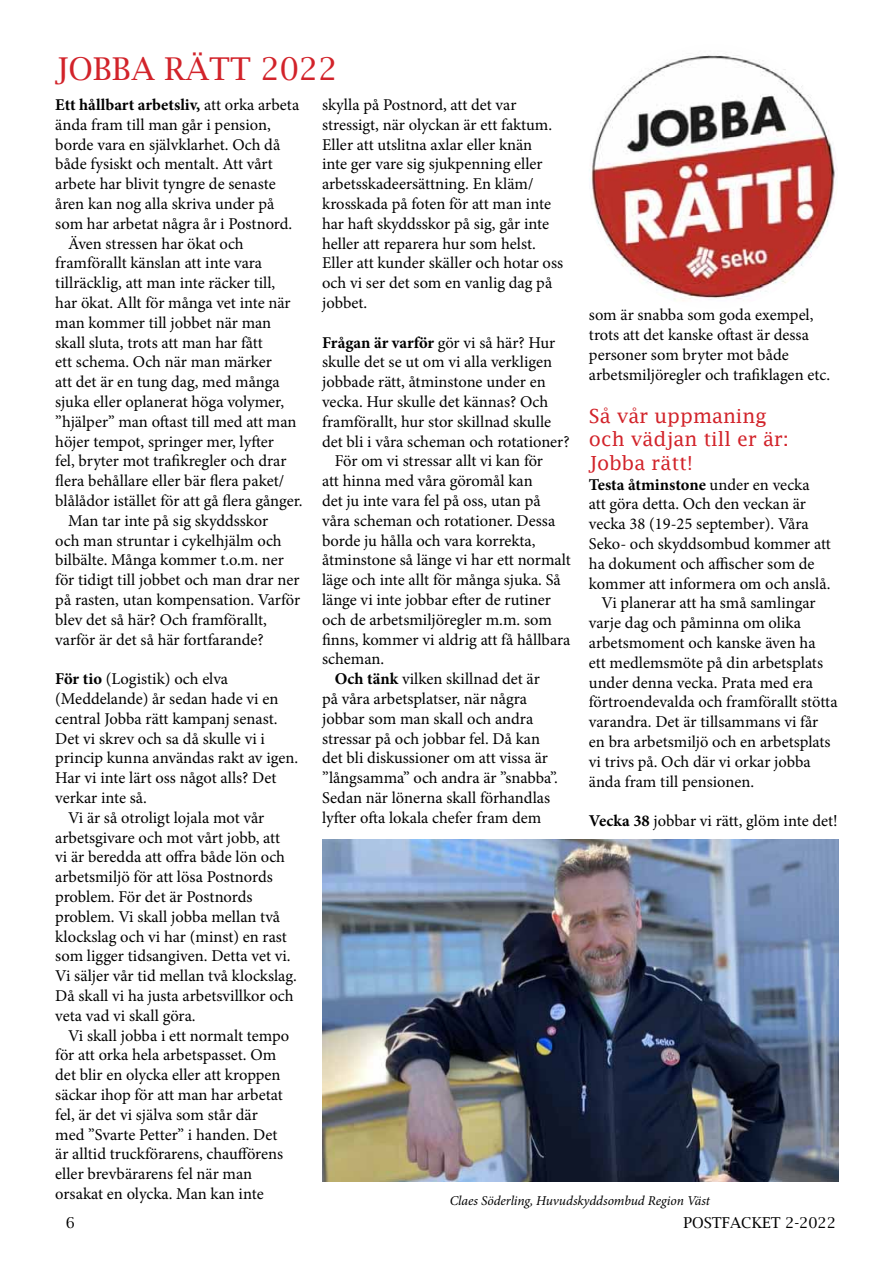
<style>
.page{position:relative;width:893px;height:1263px;background:#fff}
.page>*{position:absolute;margin:0;border:0;box-sizing:border-box;transform-origin:0 0}
.t1{font:31.5px "Lucida Bright";color:#d2232a}
.t2{font:19.5px/23.4px "Lucida Fax";color:#d2232a}
.t3{font:16.5px/19.8px "Minion Pro";color:#000}
.t4{font:700 16.5px "Minion Pro";color:#000}
.t5{font:15px "Lucida Bright";color:#000}
.t6{font:italic 13.5px "Minion Pro";letter-spacing:-.005em;color:#000}
.s1{font-weight:400}
.s2{font-weight:700}
</style>
<div class="page">
<img style="left:589px;top:54px;width:246px;height:247px">
<img style="left:322px;top:840px;width:517px;height:341px">
<h1 class="t1" style="left:55px;top:50px;width:283px">JOBBA RÄTT 2022</h1>
<p class="t4" style="left:55px;top:93px;width:246px">Ett hållbart arbetsliv, <span class="s1">att orka arbeta</span></p>
<p class="t3" style="left:55px;top:115px;width:217px">ända fram till man går i pension,</p>
<p class="t3" style="left:55px;top:134px;width:227px">borde vara en självklarhet. Och då</p>
<p class="t3" style="left:55px;top:154px;width:219px">både fysiskt och mentalt. Att vårt</p>
<p class="t3" style="left:55px;top:174px;width:222px">arbete har blivit tyngre de senaste</p>
<p class="t3" style="left:55px;top:194px;width:221px">åren kan nog alla skriva under på</p>
<p class="t3" style="left:55px;top:214px;width:238px">som har arbetat några år i Postnord.</p>
<p class="t3" style="left:68px;top:233px;width:177px">Även stressen har ökat och</p>
<p class="t3" style="left:55px;top:253px;width:208px">framförallt känslan att inte vara</p>
<p class="t3" style="left:55px;top:273px;width:222px">tillräcklig, att man inte räcker till,</p>
<p class="t3" style="left:55px;top:293px;width:237px">har ökat. Allt för många vet inte när</p>
<p class="t3" style="left:55px;top:313px;width:218px">man kommer till jobbet när man</p>
<p class="t3" style="left:55px;top:332px;width:209px">skall sluta, trots att man har fått</p>
<p class="t3" style="left:55px;top:352px;width:218px">ett schema. Och när man märker</p>
<p class="t3" style="left:55px;top:372px;width:226px">att det är en tung dag, med många</p>
<p class="t3" style="left:55px;top:392px;width:230px">sjuka eller oplanerat höga volymer,</p>
<p class="t3" style="left:55px;top:412px;width:243px">”hjälper” man oftast till med att man</p>
<p class="t3" style="left:55px;top:431px;width:220px">höjer tempot, springer mer, lyfter</p>
<p class="t3" style="left:55px;top:451px;width:233px">fel, bryter mot trafikregler och drar</p>
<p class="t3" style="left:55px;top:471px;width:230px">flera behållare eller bär flera paket/</p>
<p class="t3" style="left:55px;top:491px;width:249px">blålådor istället för att gå flera gånger.</p>
<p class="t3" style="left:68px;top:511px;width:202px">Man tar inte på sig skyddsskor</p>
<p class="t3" style="left:55px;top:530px;width:228px">och man struntar i cykelhjälm och</p>
<p class="t3" style="left:55px;top:550px;width:230px">bilbälte. Många kommer t.o.m. ner</p>
<p class="t3" style="left:55px;top:570px;width:246px">för tidigt till jobbet och man drar ner</p>
<p class="t3" style="left:55px;top:590px;width:246px">på rasten, utan kompensation. Varför</p>
<p class="t3" style="left:55px;top:610px;width:213px">blev det så här? Och framförallt,</p>
<p class="t3" style="left:55px;top:629px;width:210px">varför är det så här fortfarande?</p>
<p class="t3" style="left:55px;top:669px;width:174px"><span class="s2">För tio</span> (Logistik) och elva</p>
<p class="t3" style="left:55px;top:689px;width:225px">(Meddelande) år sedan hade vi en</p>
<p class="t3" style="left:55px;top:709px;width:224px">central Jobba rätt kampanj senast.</p>
<p class="t3" style="left:55px;top:728px;width:211px">Det vi skrev och sa då skulle vi i</p>
<p class="t3" style="left:55px;top:748px;width:244px">princip kunna användas rakt av igen.</p>
<p class="t3" style="left:55px;top:768px;width:223px">Har vi inte lärt oss något alls? Det</p>
<p class="t3" style="left:55px;top:788px;width:93px">verkar inte så.</p>
<p class="t3" style="left:68px;top:808px;width:198px">Vi är så otroligt lojala mot vår</p>
<p class="t3" style="left:55px;top:827px;width:226px">arbetsgivare och mot vårt jobb, att</p>
<p class="t3" style="left:55px;top:847px;width:231px">vi är beredda att offra både lön och</p>
<p class="t3" style="left:55px;top:867px;width:219px">arbetsmiljö för att lösa Postnords</p>
<p class="t3" style="left:55px;top:887px;width:199px">problem. För det är Postnords</p>
<p class="t3" style="left:55px;top:907px;width:226px">problem. Vi skall jobba mellan två</p>
<p class="t3" style="left:55px;top:926px;width:233px">klockslag och vi har (minst) en rast</p>
<p class="t3" style="left:55px;top:946px;width:237px">som ligger tidsangiven. Detta vet vi.</p>
<p class="t3" style="left:55px;top:966px;width:243px">Vi säljer vår tid mellan två klockslag.</p>
<p class="t3" style="left:55px;top:986px;width:240px">Då skall vi ha justa arbetsvillkor och</p>
<p class="t3" style="left:55px;top:1006px;width:142px">veta vad vi skall göra.</p>
<p class="t3" style="left:68px;top:1025px;width:223px">Vi skall jobba i ett normalt tempo</p>
<p class="t3" style="left:55px;top:1045px;width:222px">för att orka hela arbetspasset. Om</p>
<p class="t3" style="left:55px;top:1065px;width:227px">det blir en olycka eller att kroppen</p>
<p class="t3" style="left:55px;top:1085px;width:229px">säckar ihop för att man har arbetat</p>
<p class="t3" style="left:55px;top:1105px;width:204px">fel, är det vi själva som står där</p>
<p class="t3" style="left:55px;top:1124px;width:224px">med ”Svarte Petter” i handen. Det</p>
<p class="t3" style="left:55px;top:1144px;width:229px">är alltid truckförarens, chaufförens</p>
<p class="t3" style="left:55px;top:1164px;width:198px">eller brevbärarens fel när man</p>
<p class="t3" style="left:55px;top:1184px;width:210px">orsakat en olycka. Man kan inte</p>
<p class="t3" style="left:322px;top:95px;width:242px">skylla på Postnord, att det var stressigt, när olyckan är ett faktum.<br>Eller att utslitna axlar eller knän<br>inte ger vare sig sjukpenning eller arbetsskadeersättning. En kläm/ krosskada på foten för att man inte har haft skyddsskor på sig, går inte heller att reparera hur som helst.<br>Eller att kunder skäller och hotar oss och vi ser det som en vanlig dag på jobbet.</p>
<p class="t4" style="left:322px;top:331px;width:235px">Frågan är varför <span class="s1">gör vi så här? Hur</span></p>
<p class="t3" style="left:322px;top:352px;width:232px">skulle det se ut om vi alla verkligen</p>
<p class="t3" style="left:322px;top:372px;width:225px">jobbade rätt, åtminstone under en</p>
<p class="t3" style="left:322px;top:392px;width:228px">vecka. Hur skulle det kännas? Och</p>
<p class="t3" style="left:322px;top:412px;width:231px">framförallt, hur stor skillnad skulle</p>
<p class="t3" style="left:322px;top:431px;width:249px">det bli i våra scheman och rotationer?</p>
<p class="t3" style="left:335px;top:451px;width:210px">För om vi stressar allt vi kan för</p>
<p class="t3" style="left:322px;top:471px;width:212px">att hinna med våra göromål kan</p>
<p class="t3" style="left:322px;top:491px;width:220px">det ju inte vara fel på oss, utan på</p>
<p class="t3" style="left:322px;top:511px;width:235px">våra scheman och rotationer. Dessa</p>
<p class="t3" style="left:322px;top:530px;width:215px">borde ju hålla och vara korrekta,</p>
<p class="t3" style="left:322px;top:550px;width:250px">åtminstone så länge vi har ett normalt</p>
<p class="t3" style="left:322px;top:570px;width:240px">läge och inte allt för många sjuka. Så</p>
<p class="t3" style="left:322px;top:590px;width:230px">länge vi inte jobbar efter de rutiner</p>
<p class="t3" style="left:322px;top:610px;width:231px">och de arbetsmiljöregler m.m. som</p>
<p class="t3" style="left:322px;top:629px;width:250px">finns, kommer vi aldrig att få hållbara</p>
<p class="t3" style="left:322px;top:649px;width:64px">scheman.</p>
<p class="t3" style="left:335px;top:669px;width:207px"><span class="s2">Och tänk</span> vilken skillnad det är</p>
<p class="t3" style="left:322px;top:689px;width:207px">på våra arbetsplatser, när några</p>
<p class="t3" style="left:322px;top:709px;width:213px">jobbar som man skall och andra</p>
<p class="t3" style="left:322px;top:728px;width:219px">stressar på och jobbar fel. Då kan</p>
<p class="t3" style="left:322px;top:748px;width:227px">det bli diskussioner om att vissa är</p>
<p class="t3" style="left:322px;top:768px;width:237px">”långsamma” och andra är ”snabba”.</p>
<p class="t3" style="left:322px;top:788px;width:230px">Sedan när lönerna skall förhandlas</p>
<p class="t3" style="left:322px;top:808px;width:221px">lyfter ofta lokala chefer fram dem</p>
<p class="t3" style="left:589px;top:305px;width:243px">som är snabba som goda exempel, trots att det kanske oftast är dessa personer som bryter mot både arbetsmiljöregler och trafiklagen etc.</p>
<p class="t2" style="left:589px;top:404px;width:202px">Så vår uppmaning och vädjan till er är:<br>Jobba rätt!</p>
<p class="t4" style="left:589px;top:473px;width:222px">Testa åtminstone <span class="s1">under en vecka</span></p>
<p class="t3" style="left:589px;top:494px;width:219px">att göra detta. Och den veckan är</p>
<p class="t3" style="left:589px;top:514px;width:221px">vecka 38 (19-25 september). Våra</p>
<p class="t3" style="left:589px;top:534px;width:244px">Seko- och skyddsombud kommer att</p>
<p class="t3" style="left:589px;top:554px;width:227px">ha dokument och affischer som de</p>
<p class="t3" style="left:589px;top:573px;width:243px">kommer att informera om och anslå.</p>
<p class="t3" style="left:602px;top:593px;width:216px">Vi planerar att ha små samlingar</p>
<p class="t3" style="left:589px;top:613px;width:214px">varje dag och påminna om olika</p>
<p class="t3" style="left:589px;top:633px;width:228px">arbetsmoment och kanske även ha</p>
<p class="t3" style="left:589px;top:653px;width:236px">ett medlemsmöte på din arbetsplats</p>
<p class="t3" style="left:589px;top:672px;width:226px">under denna vecka. Prata med era</p>
<p class="t3" style="left:589px;top:692px;width:250px">förtroendevalda och framförallt stötta</p>
<p class="t3" style="left:589px;top:712px;width:231px">varandra. Det är tillsammans vi får</p>
<p class="t3" style="left:589px;top:732px;width:243px">en bra arbetsmiljö och en arbetsplats</p>
<p class="t3" style="left:589px;top:752px;width:223px">vi trivs på. Och där vi orkar jobba</p>
<p class="t3" style="left:589px;top:771px;width:167px">ända fram till pensionen.</p>
<p class="t3" style="left:589px;top:811px;width:250px"><span class="s2">Vecka 38</span> jobbar vi rätt, glöm inte det!</p>
<p class="t6" style="left:450px;top:1191px;width:262px">Claes Söderling, Huvudskyddsombud Region Väst</p>
<p class="t5" style="left:66px;top:1214px;width:11px">6</p>
<p class="t5" style="left:684px;top:1214px;width:154px">POSTFACKET 2-2022</p>
</div>
